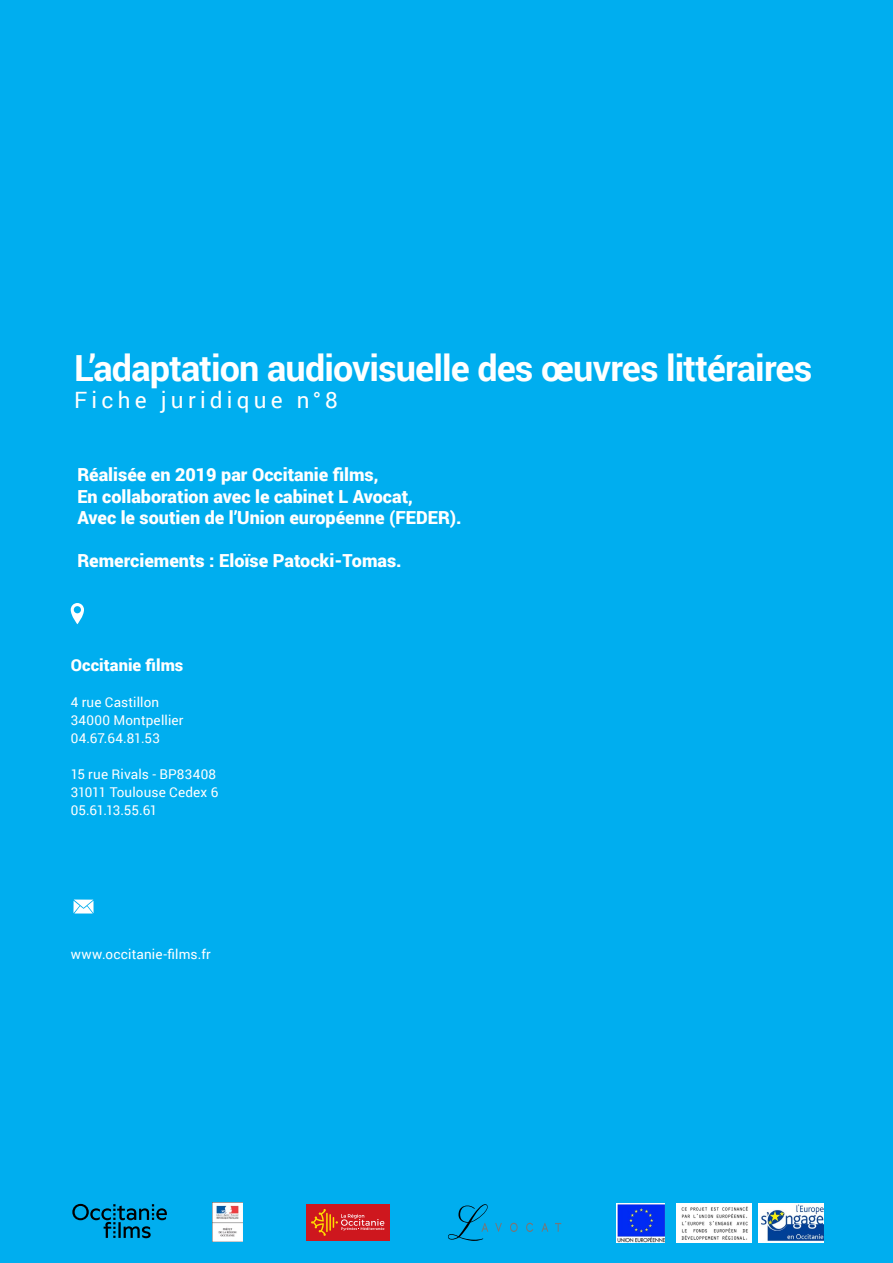
<style>
.page{position:relative;width:893px;height:1263px;background:#00aeef}
.page>*{position:absolute;margin:0;border:0;box-sizing:border-box;transform-origin:0 0}
.t1{font:700 36px "Roboto";letter-spacing:-.025em;color:#fff}
.t2{font:22.5px "Roboto";letter-spacing:.19em;color:#fff}
.t3{font:900 18px/21.6px "Roboto";color:#fff}
.t4{font:900 16.5px "Roboto";letter-spacing:.005em;color:#fff}
.t5{font:13.5px/18px "Roboto";letter-spacing:.01em;color:#fff}
</style>
<div class="page">
<svg style="left:71px;top:603px;width:13px;height:21px"></svg>
<svg style="left:73px;top:899px;width:21px;height:14px"></svg>
<svg style="left:495px;top:1223px;width:7px;height:9px"></svg>
<svg style="left:510px;top:1223px;width:8px;height:9px"></svg>
<svg style="left:526px;top:1223px;width:7px;height:9px"></svg>
<svg style="left:541px;top:1223px;width:7px;height:9px"></svg>
<svg style="left:555px;top:1223px;width:6px;height:9px"></svg>
<svg style="left:448px;top:1204px;width:40px;height:37px"></svg>
<img style="left:617px;top:1204px;width:48px;height:38px">
<img style="left:677px;top:1204px;width:75px;height:38px">
<img style="left:759px;top:1204px;width:64px;height:38px">
<svg style="left:72px;top:1204px;width:95px;height:34px"></svg>
<img style="left:212px;top:1202px;width:31px;height:39px">
<div style="left:306px;top:1204px;width:83px;height:37px;background:#ce171e"></div>
<svg style="left:311px;top:1209px;width:73px;height:27px"></svg>
<h1 class="t1" style="left:74px;top:343px;width:740px">L’adaptation audiovisuelle des œuvres littéraires</h1>
<p class="t2" style="left:74px;top:384px;width:265px">Fiche juridique n°8</p>
<p class="t3" style="left:77px;top:463px;width:386px">Réalisée en 2019 par Occitanie films,<br>En collaboration avec le cabinet L Avocat,<br>Avec le soutien de l’Union européenne (FEDER).</p>
<p class="t3" style="left:77px;top:549px;width:326px">Remerciements : Eloïse Patocki-Tomas.</p>
<p class="t4" style="left:71px;top:654px;width:114px">Occitanie films</p>
<p class="t5" style="left:71px;top:693px;width:114px">4 rue Castillon<br>34000 Montpellier<br>04.67.64.81.53</p>
<p class="t5" style="left:71px;top:765px;width:149px">15 rue Rivals - BP83408<br>31011 Toulouse Cedex 6<br>05.61.13.55.61</p>
<p class="t5" style="left:71px;top:945px;width:142px">www.occitanie-films.fr</p>
</div>
